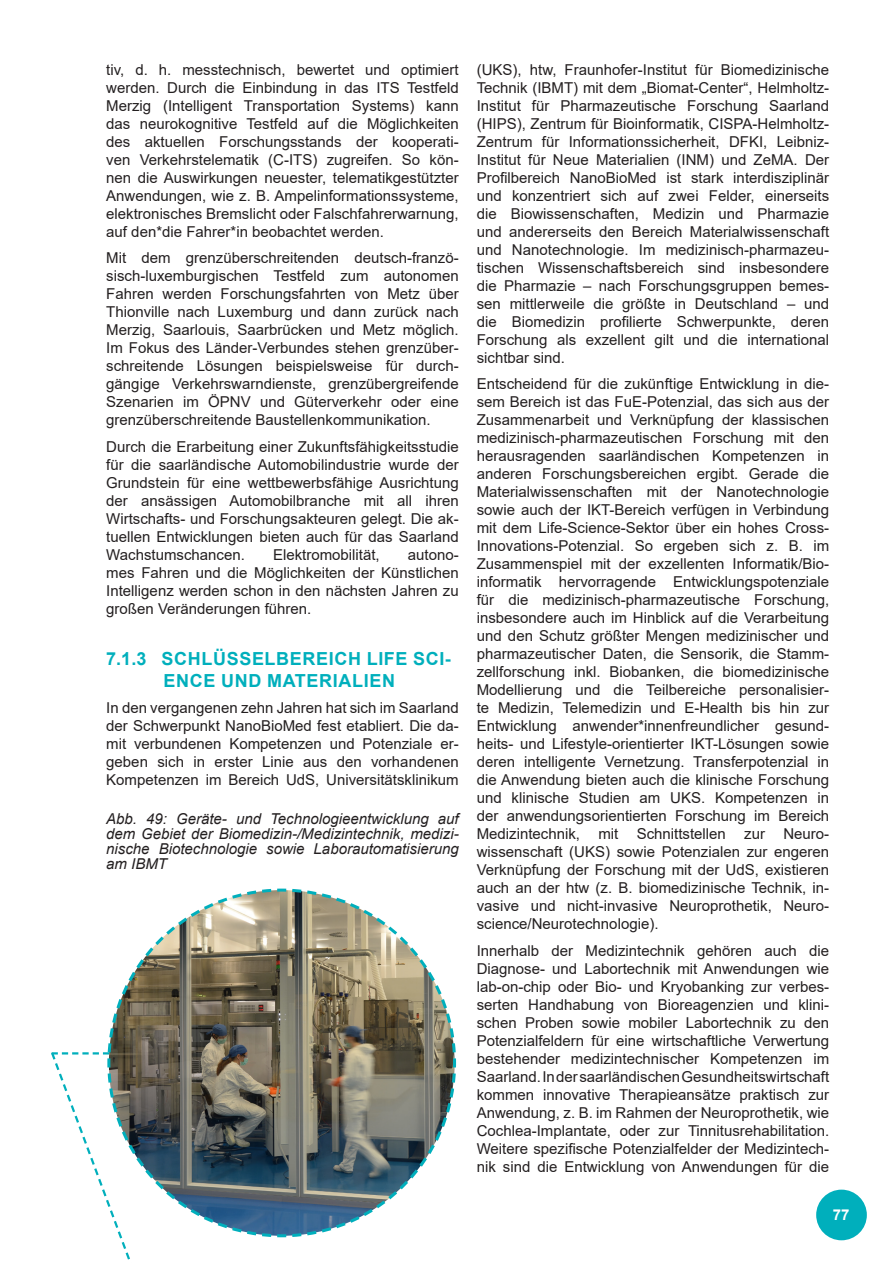
<style>
.page{position:relative;width:893px;height:1263px;background:#fff}
.page>*{position:absolute;margin:0;border:0;box-sizing:border-box;transform-origin:0 0}
.Überschrift_3{font:700 18px/21.6px "Arial";letter-spacing:.035em;color:#00afbc;text-align:center}
.Fließtext{font:15px/18px "Arial";color:#231f20;text-align:justify}
.Fließtext-2{font:italic 15px/15px "Arial";color:#231f20;text-align:justify}
.t1{font:700 15px "Arial";color:#fff}
</style>
<div class="page">
<div style="left:816px;top:1189px;width:51px;height:51px;background:#00afbc;border-radius:50%"></div>
<img style="left:277px;top:888px;width:180px;height:350px">
<svg style="left:51px;top:889px;width:226px;height:371px"></svg>
<p class="Fließtext" style="left:106px;top:60px;width:354px">tiv, d. h. messtechnisch, bewertet und optimiert werden. Durch die Einbindung in das ITS Testfeld Merzig (Intelligent Transportation Systems) kann das neurokognitive Testfeld auf die Möglichkeiten des aktuellen Forschungsstands der kooperati&shy;ven Verkehrstelematik (C-ITS) zugreifen. So kön&shy;nen die Auswirkungen neuester, telematikgestützter Anwendungen, wie z. B. Ampelinformationssysteme, elektronisches Bremslicht oder Falschfahrerwarnung, auf den*die Fahrer*in beobachtet werden.</p>
<p class="Fließtext" style="left:106px;top:249px;width:354px">Mit dem grenzüberschreitenden deutsch-franzö&shy;sisch-luxemburgischen Testfeld zum autonomen Fahren werden Forschungsfahrten von Metz über Thionville nach Luxemburg und dann zurück nach Merzig, Saarlouis, Saarbrücken und Metz möglich.<br>Im Fokus des Länder-Verbundes stehen grenzüber&shy;schreitende Lösungen beispielsweise für durch&shy;gängige Verkehrswarndienste, grenzübergreifende Szenarien im ÖPNV und Güterverkehr oder eine grenzüberschreitende Baustellenkommunikation.</p>
<p class="Fließtext" style="left:106px;top:437px;width:354px">Durch die Erarbeitung einer Zukunftsfähigkeitsstudie für die saarländische Automobilindustrie wurde der Grundstein für eine wettbewerbsfähige Ausrichtung der ansässigen Automobilbranche mit all ihren Wirtschafts- und Forschungsakteuren gelegt. Die ak&shy;tuellen Entwicklungen bieten auch für das Saarland Wachstumschancen.</p>
<p class="Fließtext" style="left:273px;top:545px;width:108px">Elektromobilität,</p>
<p class="Fließtext" style="left:106px;top:545px;width:354px;text-indent:302px">autono&shy;mes Fahren und die Möglichkeiten der Künstlichen Intelligenz werden schon in den nächsten Jahren zu großen Veränderungen führen.</p>
<p class="Überschrift_3" style="left:106px;top:648px;width:346px">7.1.3 SCHLÜSSELBEREICH LIFE SCI-<br>ENCE UND MATERIALIEN</p>
<p class="Fließtext" style="left:106px;top:699px;width:354px">In den vergangenen zehn Jahren hat sich im Saarland der Schwerpunkt NanoBioMed fest etabliert. Die da&shy;mit verbundenen Kompetenzen und Potenziale er&shy;geben sich in erster Linie aus den vorhandenen Kompetenzen im Bereich UdS, Universitätsklinikum</p>
<p class="Fließtext-2" style="left:106px;top:812px;width:354px">Abb. 49: Geräte- und Technologieentwicklung auf dem Gebiet der Biomedizin-/Medizintechnik, medizi&shy;nische Biotechnologie sowie Laborautomatisierung am IBMT</p>
<p class="Fließtext" style="left:477px;top:60px;width:354px">(UKS), htw, Fraunhofer-Institut für Biomedizinische Technik (IBMT) mit dem „Biomat-Center“, Helmholtz-Institut für Pharmazeutische Forschung Saarland (HIPS), Zentrum für Bioinformatik, CISPA-Helmholtz-Zentrum für Informationssicherheit, DFKI, Leibniz-Institut für Neue Materialien (INM) und ZeMA. Der Profilbereich NanoBioMed ist stark interdisziplinär und konzentriert sich auf zwei Felder, einerseits die Biowissenschaften, Medizin und Pharmazie und andererseits den Bereich Materialwissenschaft und Nanotechnologie. Im medizinisch-pharmazeu&shy;tischen Wissenschaftsbereich sind insbesondere die Pharmazie – nach Forschungsgruppen bemes&shy;sen mittlerweile die größte in Deutschland – und die Biomedizin profilierte Schwerpunkte, deren Forschung als exzellent gilt und die international sichtbar sind.</p>
<p class="Fließtext" style="left:477px;top:375px;width:354px">Entscheidend für die zukünftige Entwicklung in die&shy;sem Bereich ist das FuE-Potenzial, das sich aus der Zusammenarbeit und Verknüpfung der klassischen medizinisch-pharmazeutischen Forschung mit den herausragenden saarländischen Kompetenzen in anderen Forschungsbereichen ergibt. Gerade die Materialwissenschaften mit der Nanotechnologie sowie auch der IKT-Bereich verfügen in Verbindung mit dem Life-Science-Sektor über ein hohes Cross-Innovations-Potenzial. So ergeben sich z. B. im Zusammenspiel mit der exzellenten Informatik/Bio&shy;informatik hervorragende Entwicklungspotenziale für die medizinisch-pharmazeutische Forschung, insbesondere auch im Hinblick auf die Verarbeitung und den Schutz größter Mengen medizinischer und pharmazeutischer Daten, die Sensorik, die Stamm&shy;zellforschung inkl. Biobanken, die biomedizinische Modellierung und die Teilbereiche personalisier&shy;te Medizin, Telemedizin und E-Health bis hin zur Entwicklung anwender*innenfreundlicher gesund&shy;heits- und Lifestyle-orientierter IKT-Lösungen sowie deren intelligente Vernetzung. Transferpotenzial in die Anwendung bieten auch die klinische Forschung und klinische Studien am UKS. Kompetenzen in der anwendungsorientierten Forschung im Bereich Medizintechnik, mit Schnittstellen zur Neuro&shy;wissenschaft (UKS) sowie Potenzialen zur engeren Verknüpfung der Forschung mit der UdS, existieren auch an der htw (z. B. biomedizinische Technik, in&shy;vasive und nicht-invasive Neuroprothetik, Neuro&shy;science/Neurotechnologie).</p>
<p class="Fließtext" style="left:477px;top:941px;width:354px">Innerhalb der Medizintechnik gehören auch die Diagnose- und Labortechnik mit Anwendungen wie lab-on-chip oder Bio- und Kryobanking zur verbes&shy;serten Handhabung von Bioreagenzien und klini&shy;schen Proben sowie mobiler Labortechnik zu den Potenzialfeldern für eine wirtschaftliche Verwertung bestehender medizintechnischer Kompetenzen im Saarland. In der saarländischen Gesundheitswirtschaft kommen innovative Therapieansätze praktisch zur Anwendung, z. B. im Rahmen der Neuroprothetik, wie Cochlea-Implantate, oder zur Tinnitusrehabilitation.<br>Weitere spezifische Potenzialfelder der Medizintech&shy;nik sind die Entwicklung von Anwendungen für die</p>
<p class="t1" style="left:833px;top:1204px;width:18px">77</p>
</div>
